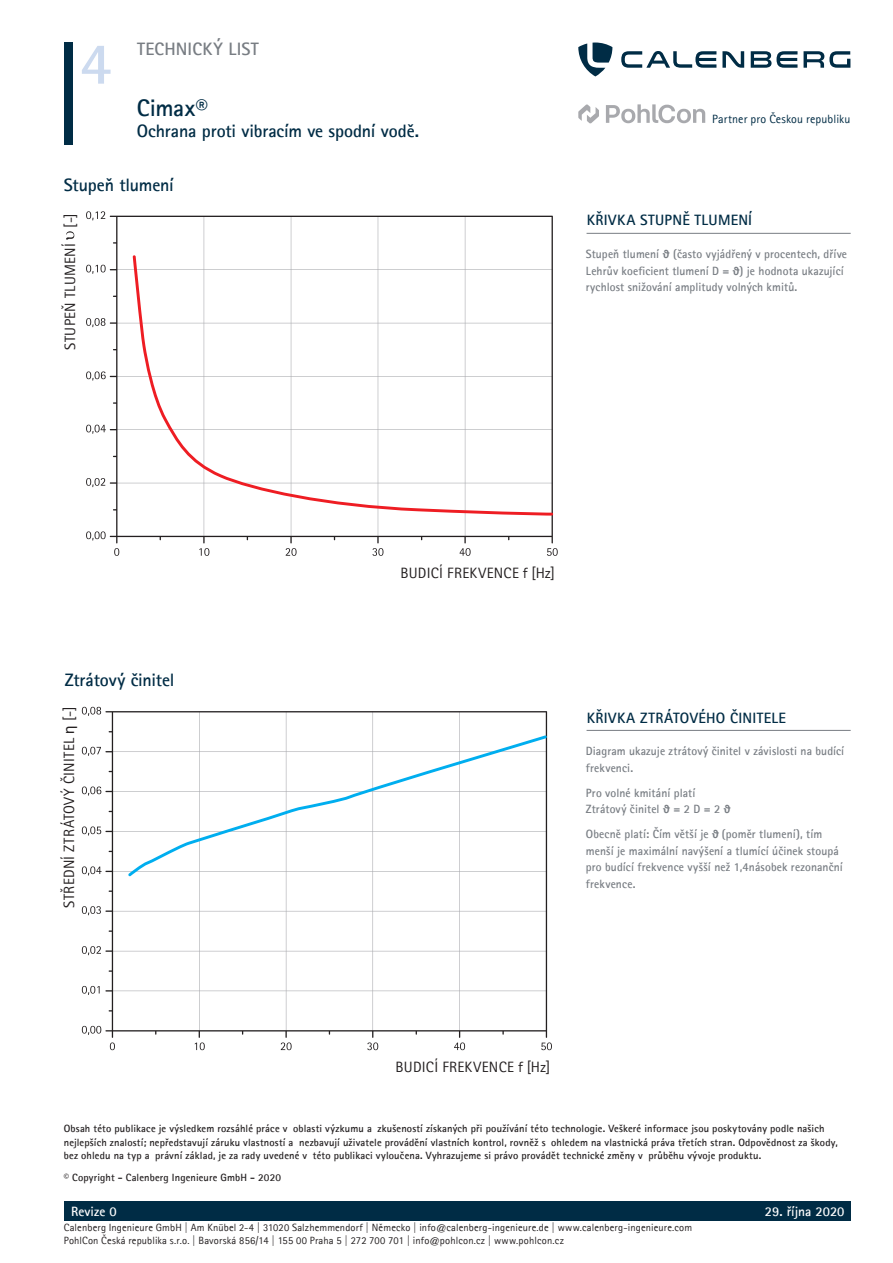
<style>
.page{position:relative;width:893px;height:1263px;background:#fff}
.page>*{position:absolute;margin:0;border:0;box-sizing:border-box;transform-origin:0 0}
.t1{font:700 59.55px "Agfa Rotis Sans Serif PRO";color:#ccdaef}
.t2{font:700 24px "Agfa Rotis Sans Serif PRO";letter-spacing:-.01em;color:#002c45}
.t3{font:700 18px "Agfa Rotis Sans Serif PRO";letter-spacing:-.01em;color:#002c45}
.t4{font:700 18px "Agfa Rotis Sans Serif PRO";letter-spacing:.015em;color:#787d83}
.t5{font:15px "Agfa Rotis Sans Serif PRO";letter-spacing:.015em;color:#231f20}
.t6{font:700 15px "Agfa Rotis Sans Serif PRO";letter-spacing:.025em;color:#002c45}
.t7{font:700 13.5px "Agfa Rotis Sans Serif PRO";color:#fff}
.t8{font:700 12px/16.5px "Agfa Rotis Sans Serif PRO";letter-spacing:.01em;color:#787d83}
.t9{font:12px "Agfa Rotis Sans Serif PRO";letter-spacing:.01em;color:#002c45}
.t10{font:700 10.5px/13.5px "Agfa Rotis Sans Serif PRO";letter-spacing:.015em;color:#231f20}
.t11{font:10.5px/12.6px "Agfa Rotis Sans Serif PRO";letter-spacing:.015em;color:#231f20}
.s1{font-family:"Calibri"}
.s2{font-family:"Arial"}
</style>
<div class="page">
<div style="left:64px;top:43px;width:8px;height:102px;background:#002c45"></div>
<svg style="left:621px;top:51px;width:229px;height:17px"></svg>
<svg style="left:578px;top:43px;width:34px;height:33px"></svg>
<svg style="left:578px;top:104px;width:127px;height:19px"></svg>
<svg style="left:66px;top:231px;width:8px;height:9px"></svg>
<hr style="left:587px;top:233px;width:264px;height:1px;background:#787d83">
<hr style="left:587px;top:730px;width:264px;height:1px;background:#787d83">
<svg style="left:110px;top:1042px;width:5px;height:8px"></svg>
<svg style="left:195px;top:1042px;width:10px;height:8px"></svg>
<svg style="left:281px;top:1042px;width:11px;height:8px"></svg>
<svg style="left:367px;top:1042px;width:11px;height:8px"></svg>
<svg style="left:454px;top:1042px;width:11px;height:8px"></svg>
<svg style="left:541px;top:1042px;width:11px;height:8px"></svg>
<svg style="left:82px;top:1026px;width:19px;height:9px"></svg>
<svg style="left:82px;top:986px;width:18px;height:9px"></svg>
<svg style="left:82px;top:946px;width:19px;height:9px"></svg>
<svg style="left:82px;top:906px;width:19px;height:9px"></svg>
<svg style="left:82px;top:866px;width:20px;height:9px"></svg>
<svg style="left:82px;top:826px;width:19px;height:9px"></svg>
<svg style="left:82px;top:786px;width:19px;height:9px"></svg>
<svg style="left:82px;top:747px;width:19px;height:9px"></svg>
<svg style="left:82px;top:707px;width:19px;height:9px"></svg>
<svg style="left:105px;top:711px;width:442px;height:327px"></svg>
<svg style="left:128px;top:735px;width:419px;height:141px"></svg>
<svg style="left:114px;top:548px;width:5px;height:8px"></svg>
<svg style="left:199px;top:548px;width:10px;height:8px"></svg>
<svg style="left:286px;top:548px;width:11px;height:8px"></svg>
<svg style="left:372px;top:548px;width:11px;height:8px"></svg>
<svg style="left:460px;top:548px;width:11px;height:8px"></svg>
<svg style="left:547px;top:548px;width:11px;height:8px"></svg>
<svg style="left:86px;top:531px;width:20px;height:9px"></svg>
<svg style="left:86px;top:478px;width:19px;height:9px"></svg>
<svg style="left:86px;top:425px;width:20px;height:9px"></svg>
<svg style="left:86px;top:371px;width:20px;height:9px"></svg>
<svg style="left:86px;top:318px;width:19px;height:9px"></svg>
<svg style="left:86px;top:265px;width:20px;height:9px"></svg>
<svg style="left:86px;top:211px;width:19px;height:9px"></svg>
<svg style="left:110px;top:216px;width:443px;height:327px"></svg>
<svg style="left:133px;top:255px;width:420px;height:261px"></svg>
<div style="left:64px;top:1201px;width:786px;height:19px;background:#002c45"></div>
<h1 class="t1" style="left:80px;top:26px;width:34px">4</h1>
<h3 class="t4" style="left:137px;top:37px;width:123px">TECHNICKÝ LIST</h3>
<h2 class="t2" style="left:137px;top:92px;width:73px">Cimax®</h2>
<h3 class="t3" style="left:137px;top:120px;width:284px">Ochrana proti vibracím ve spodní vodě.</h3>
<h3 class="t3" style="left:64px;top:174px;width:111px">Stupeň tlumení</h3>
<h3 class="t5" style="left:61px;top:350px;width:138px;rotate:-90deg">STUPEŇ TLUMENÍ [-]</h3>
<p class="t9" style="left:712px;top:112px;width:140px">Partner pro Českou republiku</p>
<h3 class="t6" style="left:587px;top:211px;width:167px">KŘIVKA STUPNĚ TLUMENÍ</h3>
<p class="t8" style="left:586px;top:246px;width:263px">Stupeň tlumení <span class="s1">ϑ</span> (často vyjádřený v procentech, dříve<br>Lehrův koeficient tlumení D = <span class="s1">ϑ</span>) je hodnota ukazující rychlost snižování amplitudy volných kmitů.</p>
<h3 class="t3" style="left:65px;top:669px;width:111px">Ztrátový činitel</h3>
<h3 class="t5" style="left:60px;top:908px;width:203px;rotate:-90deg">STŘEDNÍ ZTRÁTOVÝ ČINITEL <span class="s2">η</span> [-]</h3>
<h3 class="t5" style="left:400px;top:564px;width:156px">BUDICÍ FREKVENCE f [Hz]</h3>
<h3 class="t6" style="left:587px;top:708px;width:201px">KŘIVKA ZTRÁTOVÉHO ČINITELE</h3>
<p class="t8" style="left:586px;top:743px;width:260px">Diagram ukazuje ztrátový činitel v závislosti na budící frekvenci.</p>
<p class="t8" style="left:586px;top:785px;width:146px">Pro volné kmitání platí<br>Ztrátový činitel <span class="s1">ϑ</span> = 2 D = 2 <span class="s1">ϑ</span></p>
<p class="t8" style="left:586px;top:826px;width:259px">Obecně platí: Čím větší je <span class="s1">ϑ</span> (poměr tlumení), tím menší je maximální navýšení a tlumící účinek stoupá pro budící frekvence vyšší než 1,4násobek rezonanční frekvence.</p>
<h3 class="t5" style="left:396px;top:1058px;width:156px">BUDICÍ FREKVENCE f [Hz]</h3>
<p class="t10" style="left:64px;top:1122px;width:775px">Obsah této publikace je výsledkem rozsáhlé práce v oblasti výzkumu a zkušeností získaných při používání této technologie. Veškeré informace jsou poskytovány podle našich nejlepších znalostí; nepředstavují záruku vlastností a nezbavují uživatele provádění vlastních kontrol, rovněž s ohledem na vlastnická práva třetích stran. Odpovědnost za škody, bez ohledu na typ a právní základ, je za rady uvedené v této publikaci vyloučena. Vyhrazujeme si právo provádět technické změny v průběhu vývoje produktu.</p>
<p class="t10" style="left:64px;top:1170px;width:219px">© Copyright - Calenberg Ingenieure GmbH - 2020</p>
<p class="t11" style="left:64px;top:1221px;width:630px">Calenberg Ingenieure GmbH | Am Knübel 2-4 | 31020 Salzhemmendorf | Německo | info@calenberg-ingenieure.de | www.calenberg-ingenieure.com<br>PohlCon Česká republika s.r.o. | Bavorská 856/14 | 155 00 Praha 5 | 272 700 701 | info@pohlcon.cz | www.pohlcon.cz</p>
<p class="t7" style="left:71px;top:1202px;width:47px">Revize 0</p>
<p class="t7" style="left:765px;top:1202px;width:81px">29. října 2020</p>
</div>
